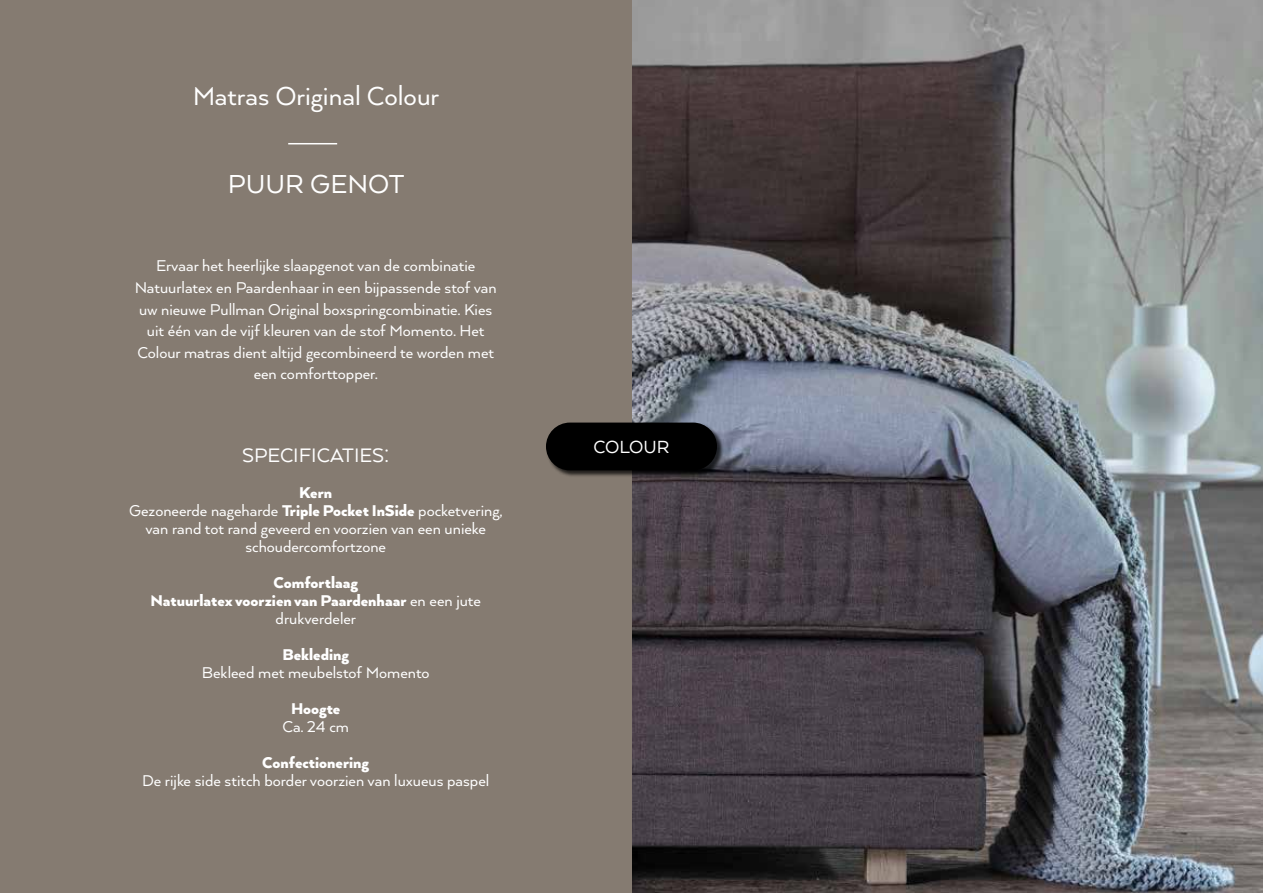
<style>
.page{position:relative;width:1263px;height:893px;background:#fff}
.page>*{position:absolute;margin:0;border:0;box-sizing:border-box;transform-origin:0 0}
.t1{font:30px "Arquitecta";color:#fff}
.t2{font:22.5px "Arquitecta";color:#fff}
.t3{font:20.25px "Arquitecta";color:#fff}
.t4{font:18px/21.6px "Arquitecta";color:#fff;text-align:center}
.t5{font:900 18px/18px "Arquitecta";color:#fff;text-align:center}
.s1{font-weight:900}
.s2{font-weight:400}
</style>
<div class="page">
<img style="left:631px;top:0;width:632px;height:893px">
<div style="left:0;top:0;width:631px;height:893px;background:#857b71"></div>
<hr style="left:288px;top:143px;width:49px;height:1px;background:#fff">
<div style="left:546px;top:423px;width:178px;height:54px;background:#000;opacity:.75"></div>
<div style="left:546px;top:423px;width:171px;height:47px;background:#000;border-radius:24px"></div>
<h1 class="t1" style="left:193px;top:77px;width:248px">Matras Original Colour</h1>
<h1 class="t1" style="left:228px;top:165px;width:178px">PUUR GENOT</h1>
<p class="t4" style="left:135px;top:255px;width:363px">Ervaar het heerlijke slaapgenot van de combinatie Natuurlatex en Paardenhaar in een bijpassende stof van uw nieuwe Pullman Original boxspringcombinatie. Kies uit één van de vijf kleuren van de stof Momento. Het Colour matras dient altijd gecombineerd te worden met een comforttopper.</p>
<p class="t2" style="left:242px;top:441px;width:149px">SPECIFICATIES:</p>
<p class="t4" style="left:129px;top:483px;width:375px;line-height:18px"><span class="s1">Kern<br></span>Gezoneerde nageharde <span class="s1">Triple Pocket InSide</span> pocketvering, van rand tot rand geveerd en voorzien van een unieke schoudercomfortzone</p>
<p class="t5" style="left:150px;top:573px;width:332px">Comfortlaag<br>Natuurlatex voorzien van Paardenhaar <span class="s2">en een jute drukverdeler</span></p>
<p class="t5" style="left:282px;top:645px;width:68px">Bekleding</p>
<p class="t4" style="left:202px;top:661px;width:229px">Bekleed met meubelstof Momento</p>
<p class="t5" style="left:291px;top:699px;width:51px">Hoogte</p>
<p class="t4" style="left:282px;top:715px;width:68px">Ca. 24 cm</p>
<p class="t5" style="left:262px;top:753px;width:108px">Confectionering</p>
<p class="t4" style="left:142px;top:769px;width:349px">De rijke side stitch border voorzien van luxueus paspel</p>
<p class="t3" style="left:593px;top:434px;width:78px">COLOUR</p>
</div>
